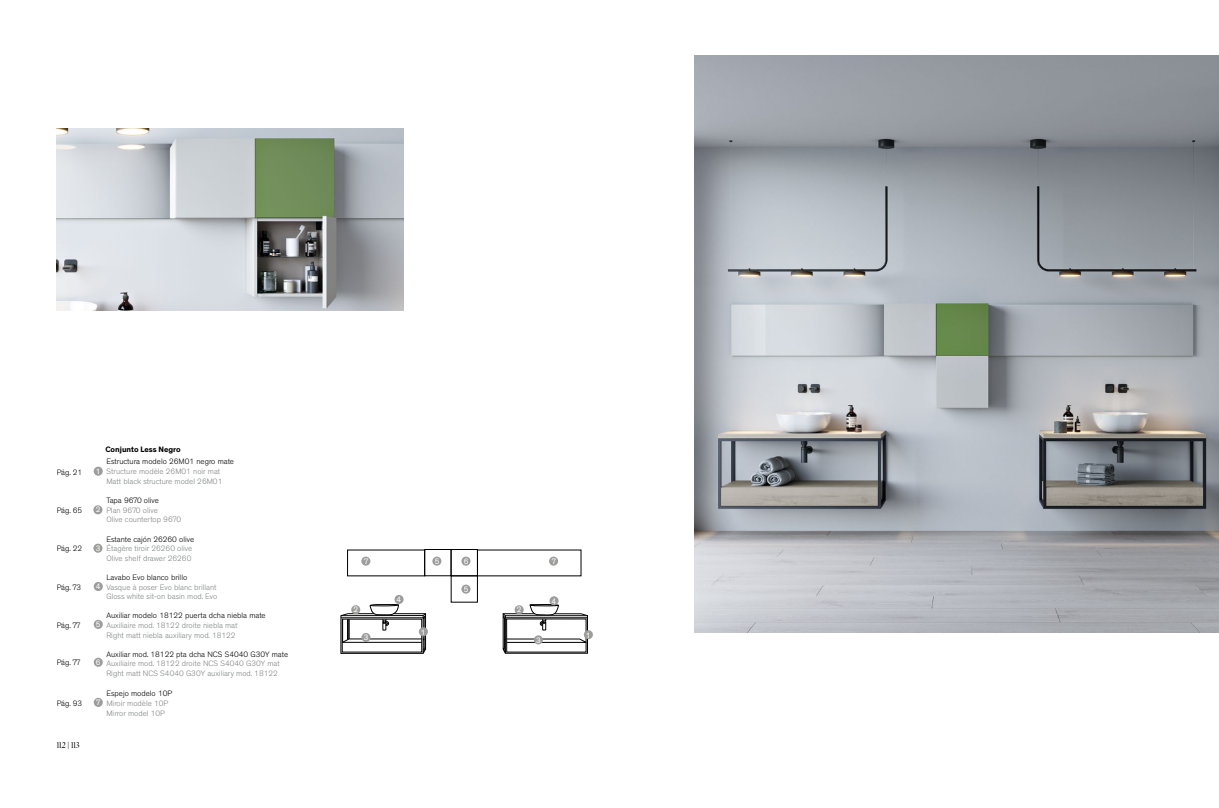
<style>
.page{position:relative;width:1219px;height:808px;background:#fff}
.page>*{position:absolute;margin:0;border:0;box-sizing:border-box;transform-origin:0 0}
.t1{font:300 8px/9.6px "Theinhardt";color:#828585}
.t2{font:300 8px "Theinhardt";color:#000}
.t3{font:8px "Theinhardt";color:#fff}
.t4{font:700 8px "Theinhardt";color:#000}
.t5{font:8px "Big Caslon FB";color:#000}
</style>
<div class="page">
<img style="left:694px;top:56px;width:525px;height:576px">
<img style="left:57px;top:129px;width:347px;height:182px">
<div style="left:451px;top:549px;width:26px;height:27px;border:1px solid #000"></div>
<svg style="left:341px;top:604px;width:85px;height:49px"></svg>
<svg style="left:503px;top:604px;width:85px;height:49px"></svg>
<div style="left:94px;top:467px;width:9px;height:9px;background:#9d9d9c;border-radius:50%"></div>
<div style="left:93px;top:505px;width:9px;height:9px;background:#9d9d9c;border-radius:50%"></div>
<div style="left:93px;top:544px;width:9px;height:9px;background:#9d9d9c;border-radius:50%"></div>
<div style="left:94px;top:582px;width:9px;height:9px;background:#9d9d9c;border-radius:50%"></div>
<div style="left:94px;top:620px;width:9px;height:9px;background:#9d9d9c;border-radius:50%"></div>
<div style="left:94px;top:658px;width:9px;height:9px;background:#9d9d9c;border-radius:50%"></div>
<div style="left:94px;top:698px;width:9px;height:9px;background:#9d9d9c;border-radius:50%"></div>
<div style="left:584px;top:630px;width:9px;height:9px;background:#9d9d9c;border-radius:50%"></div>
<div style="left:419px;top:627px;width:9px;height:9px;background:#9d9d9c;border-radius:50%"></div>
<div style="left:515px;top:605px;width:9px;height:9px;background:#9d9d9c;border-radius:50%"></div>
<div style="left:351px;top:605px;width:9px;height:9px;background:#9d9d9c;border-radius:50%"></div>
<div style="left:534px;top:635px;width:9px;height:9px;background:#9d9d9c;border-radius:50%"></div>
<div style="left:361px;top:633px;width:9px;height:9px;background:#9d9d9c;border-radius:50%"></div>
<div style="left:394px;top:595px;width:10px;height:9px;background:#9d9d9c;border-radius:50%"></div>
<div style="left:549px;top:596px;width:10px;height:9px;background:#9d9d9c;border-radius:50%"></div>
<div style="left:432px;top:557px;width:9px;height:9px;background:#9d9d9c;border-radius:50%"></div>
<div style="left:461px;top:585px;width:9px;height:9px;background:#9d9d9c;border-radius:50%"></div>
<div style="left:461px;top:557px;width:9px;height:9px;background:#9d9d9c;border-radius:50%"></div>
<div style="left:361px;top:557px;width:9px;height:9px;background:#9d9d9c;border-radius:50%"></div>
<div style="left:549px;top:557px;width:9px;height:9px;background:#9d9d9c;border-radius:50%"></div>
<p class="t2" style="left:57px;top:467px;width:27px">Pág. 21</p>
<p class="t2" style="left:57px;top:505px;width:27px">Pág. 65</p>
<p class="t2" style="left:57px;top:543px;width:27px">Pág. 22</p>
<p class="t2" style="left:57px;top:582px;width:26px">Pág. 73</p>
<p class="t2" style="left:57px;top:620px;width:25px">Pág. 77</p>
<p class="t2" style="left:57px;top:658px;width:25px">Pág. 77</p>
<p class="t2" style="left:57px;top:698px;width:27px">Pág. 93</p>
<p class="t5" style="left:57px;top:740px;width:24px">112 | 113</p>
<p class="t4" style="left:105px;top:444px;width:77px">Conjunto Less Negro</p>
<p class="t2" style="left:106px;top:457px;width:129px">Estructura modelo 26M01 negro mate</p>
<p class="t1" style="left:106px;top:466px;width:117px">Structure modèle 26M01 noir mat<br>Matt black structure model 26M01</p>
<p class="t2" style="left:106px;top:495px;width:54px">Tapa 9670 olive</p>
<p class="t1" style="left:106px;top:505px;width:76px">Plan 9670 olive<br>Olive countertop 9670</p>
<p class="t2" style="left:106px;top:534px;width:89px">Estante cajón 26260 olive</p>
<p class="t1" style="left:106px;top:544px;width:87px">Étagère tiroir 26260 olive<br>Olive shelf drawer 26260</p>
<p class="t2" style="left:106px;top:572px;width:82px">Lavabo Evo blanco brillo</p>
<p class="t1" style="left:106px;top:582px;width:113px">Vasque à poser Evo blanc brillant<br>Gloss white sit-on basin mod. Evo</p>
<p class="t2" style="left:106px;top:611px;width:161px">Auxiliar modelo 18122 puerta dcha niebla mate</p>
<p class="t1" style="left:106px;top:620px;width:133px">Auxiliaire mod. 18122 droite niebla mat<br>Right matt niebla auxiliary mod. 18122</p>
<p class="t2" style="left:106px;top:649px;width:183px">Auxiliar mod. 18122 pta dcha NCS S4040 G30Y mate</p>
<p class="t1" style="left:106px;top:659px;width:175px">Auxiliaire mod. 18122 droite NCS S4040 G30Y mat<br>Right matt NCS S4040 G30Y auxiliary mod. 18122</p>
<p class="t2" style="left:106px;top:688px;width:67px">Espejo modelo 10P</p>
<p class="t1" style="left:106px;top:698px;width:63px;line-height:10px">Miroir modèle 10P<br>Mirror model 10P</p>
<p class="t3" style="left:96px;top:467px;width:6px">1</p>
<p class="t3" style="left:96px;top:505px;width:6px">2</p>
<p class="t3" style="left:96px;top:543px;width:6px">3</p>
<p class="t3" style="left:96px;top:582px;width:6px">4</p>
<p class="t3" style="left:96px;top:620px;width:6px">5</p>
<p class="t3" style="left:96px;top:658px;width:6px">6</p>
<p class="t3" style="left:96px;top:698px;width:6px">7</p>
<p class="t3" style="left:364px;top:556px;width:6px">7</p>
<p class="t3" style="left:464px;top:556px;width:6px">6</p>
<p class="t3" style="left:551px;top:556px;width:6px">7</p>
<p class="t3" style="left:435px;top:556px;width:6px">5</p>
<p class="t3" style="left:464px;top:584px;width:6px">5</p>
<p class="t3" style="left:396px;top:595px;width:6px">4</p>
<p class="t3" style="left:551px;top:596px;width:6px">4</p>
<p class="t3" style="left:354px;top:605px;width:6px">2</p>
<p class="t3" style="left:517px;top:605px;width:6px">2</p>
<p class="t3" style="left:364px;top:633px;width:6px">3</p>
<p class="t3" style="left:421px;top:627px;width:6px">1</p>
<p class="t3" style="left:536px;top:635px;width:6px">3</p>
<p class="t3" style="left:586px;top:630px;width:6px">1</p>
</div>
